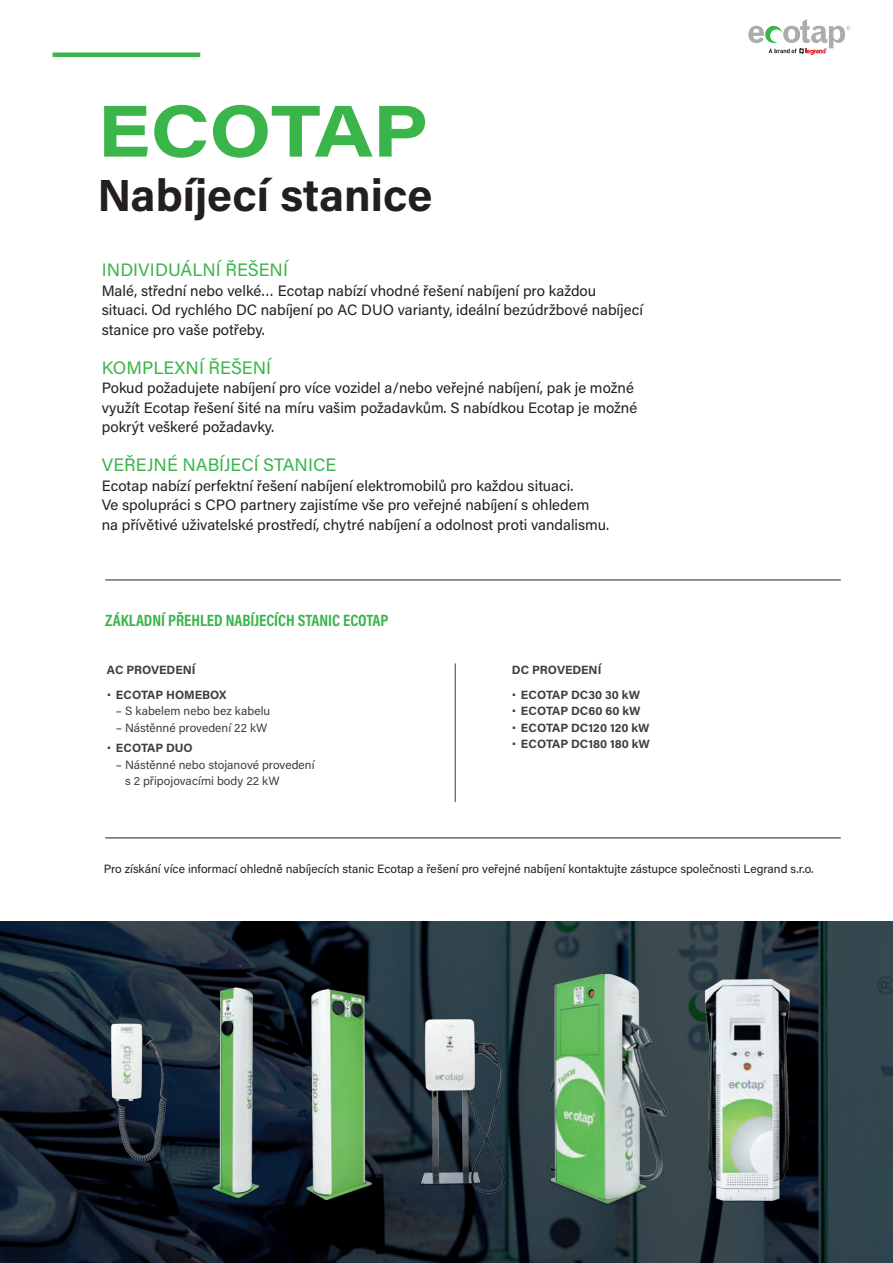
<style>
.page{position:relative;width:893px;height:1263px;background:#fff}
.page>*{position:absolute;margin:0;border:0;box-sizing:border-box;transform-origin:0 0}
.t1{font:700 72px "Acumin Pro Wide";color:#3ab54a}
.t2{font:700 45px "Acumin Pro";color:#231f20}
.t3{font:18px "Acumin Pro";color:#3ab54a}
.t4{font:700 16.5px "Acumin Pro Cond";color:#3ab54a}
.t5{font:15px/19.5px "Acumin Pro";color:#231f20}
.t6{font:12px "Acumin Pro";color:#231f20}
.t7{font:700 12px "Acumin Pro";color:#3e3e3f}
.t8{font:12px/16.5px "Acumin Pro";color:#3e3e3f}
.s1{font-weight:400}
</style>
<div class="page">
<hr style="left:105px;top:580px;width:736px;height:1px;background:#231f20">
<hr style="left:105px;top:838px;width:736px;height:1px;background:#231f20">
<hr style="left:455px;top:663px;width:1px;height:139px;background:#3e3e3f">
<svg style="left:748px;top:19px;width:102px;height:36px"></svg>
<svg style="left:0;top:921px;width:893px;height:342px;background:#1f2d37"></svg>
<img style="left:420px;top:1019px;width:101px;height:183px">
<img style="left:551px;top:975px;width:145px;height:262px">
<img style="left:681px;top:967px;width:134px;height:245px">
<img style="left:278px;top:965px;width:111px;height:242px">
<img style="left:174px;top:971px;width:112px;height:238px">
<img style="left:90px;top:1002px;width:97px;height:183px">
<hr style="left:53px;top:53px;width:147px;height:4px;background:#3ab54a">
<h1 class="t1" style="left:98px;top:79px;width:331px">ECOTAP</h1>
<h2 class="t2" style="left:98px;top:163px;width:337px">Nabíjecí stanice</h2>
<p class="t3" style="left:102px;top:258px;width:188px">INDIVIDUÁLNÍ ŘEŠENÍ</p>
<p class="t5" style="left:102px;top:280px;width:543px">Malé, střední nebo velké… Ecotap nabízí vhodné řešení nabíjení pro každou situaci. Od rychlého DC nabíjení po AC DUO varianty, ideální bezúdržbové nabíjecí stanice pro vaše potřeby.</p>
<p class="t3" style="left:102px;top:355px;width:171px">KOMPLEXNÍ ŘEŠENÍ</p>
<p class="t5" style="left:102px;top:378px;width:537px">Pokud požadujete nabíjení pro více vozidel a/nebo veřejné nabíjení, pak je možné využít Ecotap řešení šité na míru vašim požadavkům. S nabídkou Ecotap je možné pokrýt veškeré požadavky.</p>
<p class="t3" style="left:102px;top:453px;width:236px">VEŘEJNÉ NABÍJECÍ STANICE</p>
<p class="t5" style="left:102px;top:475px;width:509px">Ecotap nabízí perfektní řešení nabíjení elektromobilů pro každou situaci.<br>Ve spolupráci s CPO partnery zajistíme vše pro veřejné nabíjení s ohledem na přívětivé uživatelské prostředí, chytré nabíjení a odolnost proti vandalismu.</p>
<p class="t4" style="left:105px;top:609px;width:285px">ZÁKLADNÍ PŘEHLED NABÍJECÍCH STANIC ECOTAP</p>
<p class="t7" style="left:107px;top:661px;width:90px">AC PROVEDENÍ</p>
<p class="t7" style="left:107px;top:686px;width:121px"><span class="s1">•</span> ECOTAP HOMEBOX</p>
<p class="t8" style="left:116px;top:702px;width:156px">– S kabelem nebo bez kabelu</p>
<p class="t8" style="left:116px;top:719px;width:153px">– Nástěnné provedení 22 kW</p>
<p class="t7" style="left:107px;top:740px;width:87px"><span class="s1">•</span> ECOTAP DUO</p>
<p class="t8" style="left:125px;top:756px;width:191px;text-indent:-9px">– Nástěnné nebo stojanové provedení s 2 připojovacími body 22 kW</p>
<p class="t7" style="left:512px;top:661px;width:91px">DC PROVEDENÍ</p>
<p class="t7" style="left:512px;top:686px;width:130px"><span class="s1">•</span> ECOTAP DC30 30 kW</p>
<p class="t7" style="left:512px;top:702px;width:130px"><span class="s1">•</span> ECOTAP DC60 60 kW</p>
<p class="t7" style="left:512px;top:719px;width:139px"><span class="s1">•</span> ECOTAP DC120 120 kW</p>
<p class="t7" style="left:512px;top:735px;width:139px"><span class="s1">•</span> ECOTAP DC180 180 kW</p>
<p class="t6" style="left:104px;top:860px;width:711px">Pro získání více informací ohledně nabíjecích stanic Ecotap a řešení pro veřejné nabíjení kontaktujte zástupce společnosti Legrand s.r.o.</p>
</div>
